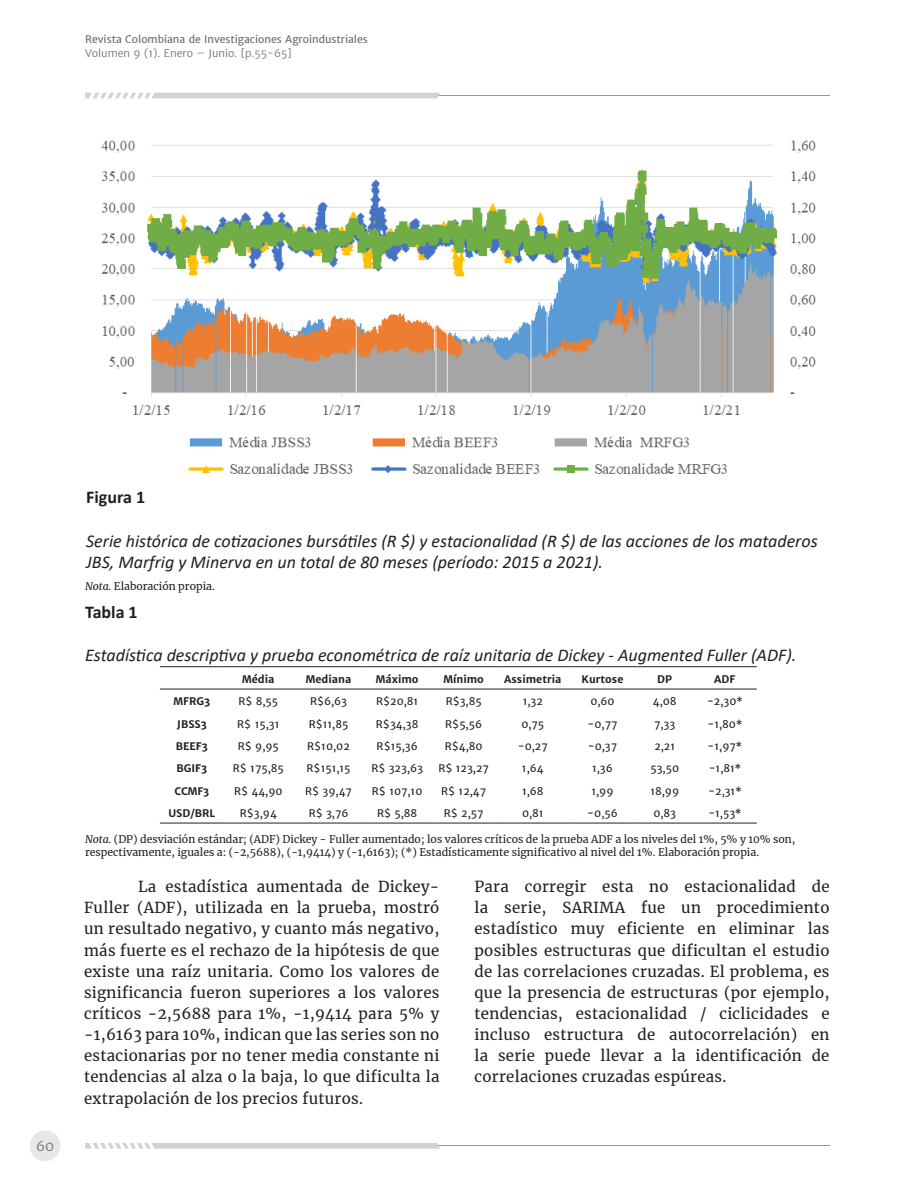
<style>
.page{position:relative;width:915px;height:1191px;background:#fff}
.page>*{position:absolute;margin:0;border:0;box-sizing:border-box;transform-origin:0 0}
.t1{font:italic 18px/21.6px "Calibri";color:#231f20}
.t2{font:700 18px "Calibri";color:#231f20}
.Cuerpo_parrafo___ini{font:15px/21.1px "Merriweather";letter-spacing:.02em;color:#231f20;text-align:justify}
.t3{font:300 13.5px "Merriweather Sans";color:#6c6d70}
.figura_y_tablas{font:10.5px "Merriweather Sans";color:#231f20}
.figura_y_tablas-2{font:10.5px/13.5px "Merriweather";color:#231f20}
.figura_y_tablas-3{font:700 10.5px "Merriweather Sans";color:#231f20}
.cabezote_izq{font:10.5px "Merriweather Sans";color:#6c6d70}
.cabezote_izq-2{font:300 10.5px "Merriweather Sans";color:#6c6d70}
.s1{font-style:italic}
</style>
<div class="page">
<div style="left:30px;top:1130px;width:30px;height:31px;background:#e6e7e9;border-radius:50%"></div>
<hr style="left:155px;top:95px;width:674px;height:1px;background:#939598">
<svg style="left:85px;top:93px;width:355px;height:5px;background:#d5d6d7"></svg>
<hr style="left:155px;top:1145px;width:674px;height:1px;background:#939598">
<svg style="left:85px;top:1143px;width:355px;height:5px;background:#d5d6d7"></svg>
<hr style="left:160px;top:822px;width:64px;height:1px;background:#231f20">
<hr style="left:224px;top:822px;width:69px;height:1px;background:#231f20">
<hr style="left:293px;top:822px;width:71px;height:1px;background:#231f20">
<hr style="left:364px;top:822px;width:66px;height:1px;background:#231f20">
<hr style="left:430px;top:822px;width:67px;height:1px;background:#231f20">
<hr style="left:497px;top:822px;width:71px;height:1px;background:#231f20">
<hr style="left:568px;top:822px;width:68px;height:1px;background:#231f20">
<hr style="left:636px;top:822px;width:56px;height:1px;background:#231f20">
<hr style="left:692px;top:822px;width:64px;height:1px;background:#231f20">
<hr style="left:160px;top:666px;width:64px;height:1px;background:#231f20">
<hr style="left:224px;top:666px;width:69px;height:1px;background:#231f20">
<hr style="left:293px;top:666px;width:71px;height:1px;background:#231f20">
<hr style="left:364px;top:666px;width:66px;height:1px;background:#231f20">
<hr style="left:430px;top:666px;width:67px;height:1px;background:#231f20">
<hr style="left:497px;top:666px;width:71px;height:1px;background:#231f20">
<hr style="left:568px;top:666px;width:68px;height:1px;background:#231f20">
<hr style="left:636px;top:666px;width:56px;height:1px;background:#231f20">
<hr style="left:692px;top:666px;width:64px;height:1px;background:#231f20">
<hr style="left:160px;top:688px;width:64px;height:1px;background:#231f20">
<hr style="left:224px;top:688px;width:69px;height:1px;background:#231f20">
<hr style="left:293px;top:688px;width:71px;height:1px;background:#231f20">
<hr style="left:364px;top:688px;width:66px;height:1px;background:#231f20">
<hr style="left:430px;top:688px;width:67px;height:1px;background:#231f20">
<hr style="left:497px;top:688px;width:71px;height:1px;background:#231f20">
<hr style="left:568px;top:688px;width:68px;height:1px;background:#231f20">
<hr style="left:636px;top:688px;width:56px;height:1px;background:#231f20">
<hr style="left:692px;top:688px;width:64px;height:1px;background:#231f20">
<img style="left:101px;top:140px;width:715px;height:334px">
<p class="cabezote_izq" style="left:85px;top:32px;width:284px">Revista Colombiana de Investigaciones Agroindustriales</p>
<p class="cabezote_izq-2" style="left:85px;top:46px;width:208px">Volumen 9 (1). Enero – Junio. [p.55-65]</p>
<p class="t3" style="left:36px;top:1137px;width:20px">60</p>
<p class="t2" style="left:86px;top:485px;width:60px">Figura 1</p>
<p class="t1" style="left:86px;top:529px;width:732px">Serie histórica de cotizaciones bursátiles (R $) y estacionalidad (R $) de las acciones de los mataderos<br>JBS, Marfrig y Minerva en un total de 80 meses (período: 2015 a 2021).</p>
<p class="figura_y_tablas-2" style="left:85px;top:579px;width:131px"><span class="s1">Nota.</span> Elaboración propia.</p>
<p class="t2" style="left:85px;top:599px;width:54px">Tabla 1</p>
<p class="t1" style="left:85px;top:643px;width:712px">Estadística descriptiva y prueba econométrica de raíz unitaria de Dickey - Augmented Fuller (ADF).</p>
<p class="figura_y_tablas-3" style="left:242px;top:672px;width:34px">Média</p>
<p class="figura_y_tablas-3" style="left:306px;top:672px;width:47px">Mediana</p>
<p class="figura_y_tablas-3" style="left:375px;top:672px;width:44px">Máximo</p>
<p class="figura_y_tablas-3" style="left:443px;top:672px;width:42px">Mínimo</p>
<p class="figura_y_tablas-3" style="left:504px;top:672px;width:59px">Assimetria</p>
<p class="figura_y_tablas-3" style="left:581px;top:672px;width:43px">Kurtose</p>
<p class="figura_y_tablas-3" style="left:657px;top:672px;width:16px">DP</p>
<p class="figura_y_tablas-3" style="left:714px;top:672px;width:23px">ADF</p>
<p class="figura_y_tablas-3" style="left:173px;top:695px;width:38px">MFRG3</p>
<p class="figura_y_tablas" style="left:238px;top:695px;width:41px">R$ 8,55</p>
<p class="figura_y_tablas" style="left:310px;top:695px;width:39px">R$6,63</p>
<p class="figura_y_tablas" style="left:376px;top:695px;width:44px">R$20,81</p>
<p class="figura_y_tablas" style="left:445px;top:695px;width:37px">R$3,85</p>
<p class="figura_y_tablas" style="left:522px;top:695px;width:22px">1,32</p>
<p class="figura_y_tablas" style="left:590px;top:695px;width:26px">0,60</p>
<p class="figura_y_tablas" style="left:652px;top:695px;width:25px">4,08</p>
<p class="figura_y_tablas" style="left:706px;top:695px;width:37px">-2,30*</p>
<p class="figura_y_tablas-3" style="left:177px;top:717px;width:31px">JBSS3</p>
<p class="figura_y_tablas" style="left:237px;top:717px;width:44px">R$ 15,31</p>
<p class="figura_y_tablas" style="left:309px;top:717px;width:41px">R$11,85</p>
<p class="figura_y_tablas" style="left:376px;top:717px;width:44px">R$34,38</p>
<p class="figura_y_tablas" style="left:445px;top:717px;width:38px">R$5,56</p>
<p class="figura_y_tablas" style="left:521px;top:717px;width:24px">0,75</p>
<p class="figura_y_tablas" style="left:587px;top:717px;width:31px">-0,77</p>
<p class="figura_y_tablas" style="left:654px;top:717px;width:23px">7,33</p>
<p class="figura_y_tablas" style="left:707px;top:717px;width:36px">-1,80*</p>
<p class="figura_y_tablas-3" style="left:176px;top:739px;width:34px">BEEF3</p>
<p class="figura_y_tablas" style="left:238px;top:739px;width:43px">R$ 9,95</p>
<p class="figura_y_tablas" style="left:307px;top:739px;width:44px">R$10,02</p>
<p class="figura_y_tablas" style="left:376px;top:739px;width:43px">R$15,36</p>
<p class="figura_y_tablas" style="left:444px;top:739px;width:39px">R$4,80</p>
<p class="figura_y_tablas" style="left:517px;top:739px;width:31px">-0,27</p>
<p class="figura_y_tablas" style="left:587px;top:739px;width:31px">-0,37</p>
<p class="figura_y_tablas" style="left:654px;top:739px;width:22px">2,21</p>
<p class="figura_y_tablas" style="left:707px;top:739px;width:36px">-1,97*</p>
<p class="figura_y_tablas-3" style="left:176px;top:761px;width:32px">BGIF3</p>
<p class="figura_y_tablas" style="left:233px;top:761px;width:52px">R$ 175,85</p>
<p class="figura_y_tablas" style="left:306px;top:761px;width:45px">R$151,15</p>
<p class="figura_y_tablas" style="left:371px;top:761px;width:53px">R$ 323,63</p>
<p class="figura_y_tablas" style="left:438px;top:761px;width:52px">R$ 123,27</p>
<p class="figura_y_tablas" style="left:522px;top:761px;width:23px">1,64</p>
<p class="figura_y_tablas" style="left:592px;top:761px;width:22px">1,36</p>
<p class="figura_y_tablas" style="left:650px;top:761px;width:30px">53,50</p>
<p class="figura_y_tablas" style="left:708px;top:761px;width:34px">-1,81*</p>
<p class="figura_y_tablas-3" style="left:174px;top:784px;width:36px">CCMF3</p>
<p class="figura_y_tablas" style="left:234px;top:784px;width:50px">R$ 44,90</p>
<p class="figura_y_tablas" style="left:305px;top:784px;width:48px">R$ 39,47</p>
<p class="figura_y_tablas" style="left:372px;top:784px;width:52px">R$ 107,10</p>
<p class="figura_y_tablas" style="left:441px;top:784px;width:46px">R$ 12,47</p>
<p class="figura_y_tablas" style="left:522px;top:784px;width:23px">1,68</p>
<p class="figura_y_tablas" style="left:591px;top:784px;width:24px">1,99</p>
<p class="figura_y_tablas" style="left:650px;top:784px;width:30px">18,99</p>
<p class="figura_y_tablas" style="left:708px;top:784px;width:35px">-2,31*</p>
<p class="figura_y_tablas-3" style="left:168px;top:806px;width:48px">USD/BRL</p>
<p class="figura_y_tablas" style="left:240px;top:806px;width:39px">R$3,94</p>
<p class="figura_y_tablas" style="left:308px;top:806px;width:41px">R$ 3,76</p>
<p class="figura_y_tablas" style="left:377px;top:806px;width:42px">R$ 5,88</p>
<p class="figura_y_tablas" style="left:443px;top:806px;width:41px">R$ 2,57</p>
<p class="figura_y_tablas" style="left:522px;top:806px;width:23px">0,81</p>
<p class="figura_y_tablas" style="left:587px;top:806px;width:32px">-0,56</p>
<p class="figura_y_tablas" style="left:653px;top:806px;width:24px">0,83</p>
<p class="figura_y_tablas" style="left:708px;top:806px;width:35px">-1,53*</p>
<p class="figura_y_tablas-2" style="left:85px;top:832px;width:711px"><span class="s1">Nota.</span> (DP) desviación estándar; (ADF) Dickey - Fuller aumentado; los valores críticos de la prueba ADF a los niveles del 1%, 5% y 10% son, respectivamente, iguales a: (-2,5688), (-1,9414) y (-1,6163); (*) Estadísticamente significativo al nivel del 1%. Elaboración propia.</p>
<p class="Cuerpo_parrafo___ini" style="left:84px;top:875px;width:357px;text-indent:54px">La estadística aumentada de Dickey-Fuller (ADF), utilizada en la prueba, mostró un resultado negativo, y cuanto más negativo, más fuerte es el rechazo de la hipótesis de que existe una raíz unitaria. Como los valores de significancia fueron superiores a los valores críticos -2,5688 para 1%, -1,9414 para 5% y -1,6163 para 10%, indican que las series son no estacionarias por no tener media constante ni tendencias al alza o la baja, lo que dificulta la extrapolación de los precios futuros.</p>
<p class="Cuerpo_parrafo___ini" style="left:474px;top:875px;width:356px">Para corregir esta no estacionalidad de la serie, SARIMA fue un procedimiento estadístico muy eficiente en eliminar las posibles estructuras que dificultan el estudio de las correlaciones cruzadas. El problema, es que la presencia de estructuras (por ejemplo, tendencias, estacionalidad / ciclicidades e incluso estructura de autocorrelación) en la serie puede llevar a la identificación de correlaciones cruzadas espúreas.</p>
</div>
